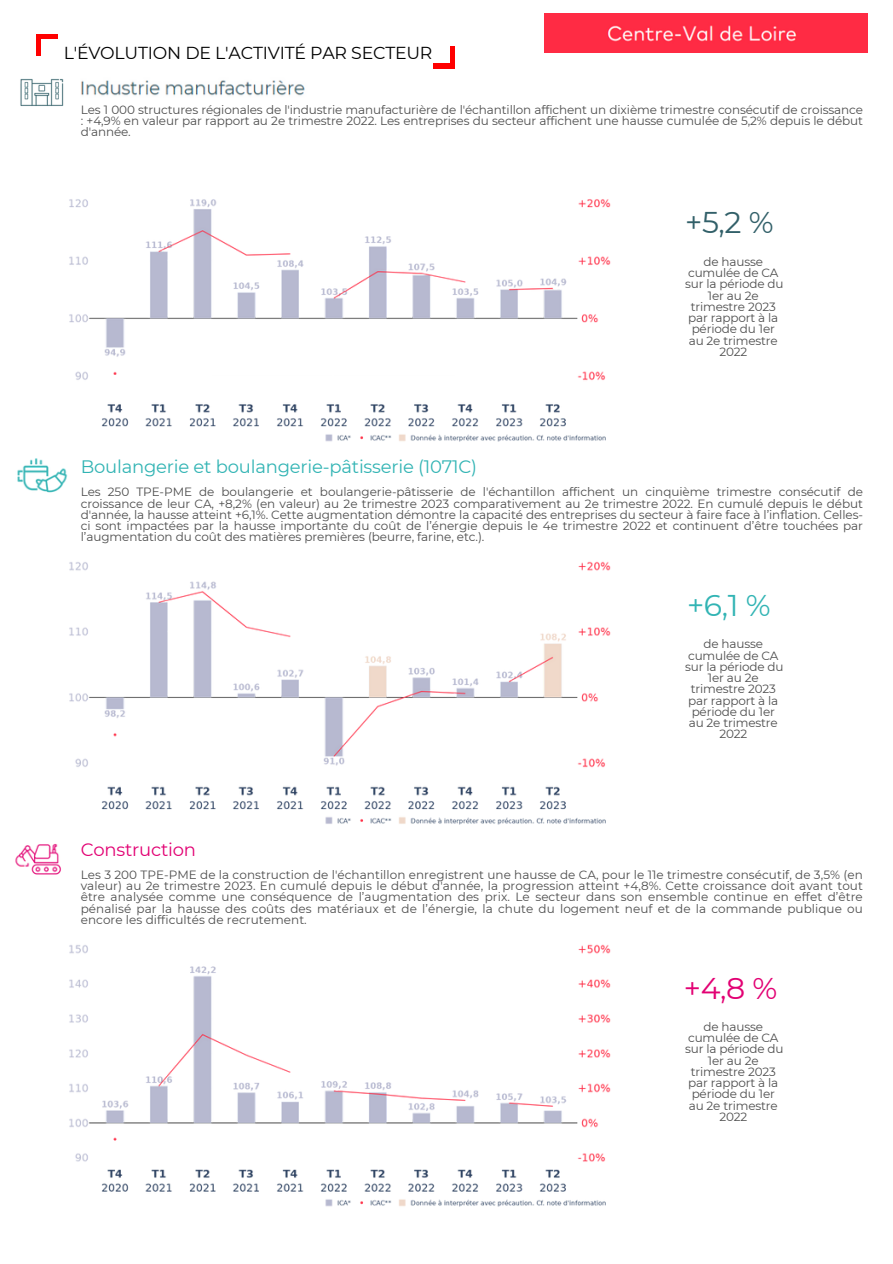
<style>
.page{position:relative;width:893px;height:1264px;background:#fff}
.page>*{position:absolute;margin:0;border:0;box-sizing:border-box;transform-origin:0 0}
.t1{font:30px "Montserrat";color:#32b4b4}
.t2{font:30px "Montserrat";color:#326069}
.t3{font:30px "Montserrat";color:#e20073}
.t4{font:18px "Montserrat";letter-spacing:-.01em;color:#32b4b4}
.t5{font:18px "Montserrat";letter-spacing:-.01em;color:#e20073}
.t6{font:17.25px "Montserrat";letter-spacing:-.01em;color:#000}
.t7{font:12px/11.2px "Montserrat";letter-spacing:-.01em;color:#4d4d4d;text-align:center}
</style>
<div class="page">
<hr style="left:36px;top:34px;width:4px;height:21px;background:#f00">
<hr style="left:36px;top:34px;width:21px;height:4px;background:#f00">
<hr style="left:450px;top:47px;width:4px;height:21px;background:#f00">
<hr style="left:433px;top:64px;width:21px;height:4px;background:#f00">
<img style="left:20px;top:78px;width:44px;height:28px">
<img style="left:69px;top:199px;width:542px;height:243px">
<img style="left:17px;top:458px;width:51px;height:35px">
<img style="left:69px;top:561px;width:542px;height:264px">
<img style="left:15px;top:844px;width:46px;height:31px">
<img style="left:69px;top:944px;width:542px;height:263px">
<img style="left:544px;top:14px;width:323px;height:39px">
<img style="left:81px;top:80px;width:224px;height:16px">
<p class="t6" style="left:64px;top:43px;width:370px">L'ÉVOLUTION DE L'ACTIVITÉ PAR SECTEUR</p>
<p class="t7" style="left:81px;top:104px;width:783px;text-align:justify">Les 1 000 structures régionales de l'industrie manufacturière de l'échantillon affichent un dixième trimestre consécutif de croissance : +4,9% en valeur par rapport au 2e trimestre 2022. Les entreprises du secteur affichent une hausse cumulée de 5,2% depuis le début d'année.</p>
<p class="t2" style="left:685px;top:204px;width:90px">+5,2 %</p>
<p class="t4" style="left:81px;top:456px;width:398px">Boulangerie et boulangerie-pâtisserie (1071C)</p>
<p class="t7" style="left:685px;top:256px;width:100px">de hausse cumulée de CA sur la période du<br>1er au 2e trimestre 2023 par rapport à la période du 1er</p>
<p class="t7" style="left:688px;top:334px;width:91px">au 2e trimestre<br>2022</p>
<p class="t7" style="left:81px;top:486px;width:783px;text-align:justify">Les 250 TPE-PME de boulangerie et boulangerie-pâtisserie de l'échantillon affichent un cinquième trimestre consécutif de croissance de leur CA, +8,2% (en valeur) au 2e trimestre 2023 comparativement au 2e trimestre 2022. En cumulé depuis le début d'année, la hausse atteint +6,1%. Cette augmentation démontre la capacité des entreprises du secteur à faire face à l’inflation. Celles&shy;ci sont impactées par la hausse importante du coût de l’énergie depuis le 4e trimestre 2022 et continuent d’être touchées par l’augmentation du coût des matières premières (beurre, farine, etc.).</p>
<p class="t1" style="left:687px;top:587px;width:85px">+6,1 %</p>
<p class="t5" style="left:81px;top:838px;width:117px">Construction</p>
<p class="t7" style="left:685px;top:638px;width:100px">de hausse cumulée de CA sur la période du<br>1er au 2e trimestre 2023 par rapport à la période du 1er</p>
<p class="t7" style="left:688px;top:717px;width:91px">au 2e trimestre<br>2022</p>
<p class="t7" style="left:81px;top:868px;width:783px;text-align:justify">Les 3 200 TPE-PME de la construction de l'échantillon enregistrent une hausse de CA, pour le 11e trimestre consécutif, de 3,5% (en valeur) au 2e trimestre 2023. En cumulé depuis le début d'année, la progression atteint +4,8%. Cette croissance doit avant tout être analysée comme une conséquence de l’augmentation des prix. Le secteur dans son ensemble continue en effet d’être pénalisé par la hausse des coûts des matériaux et de l’énergie, la chute du logement neuf et de la commande publique ou encore les difficultés de recrutement.</p>
<p class="t3" style="left:684px;top:969px;width:95px">+4,8 %</p>
<p class="t7" style="left:685px;top:1021px;width:100px">de hausse cumulée de CA sur la période du<br>1er au 2e trimestre 2023 par rapport à la période du 1er</p>
<p class="t7" style="left:688px;top:1099px;width:91px">au 2e trimestre<br>2022</p>
</div>
